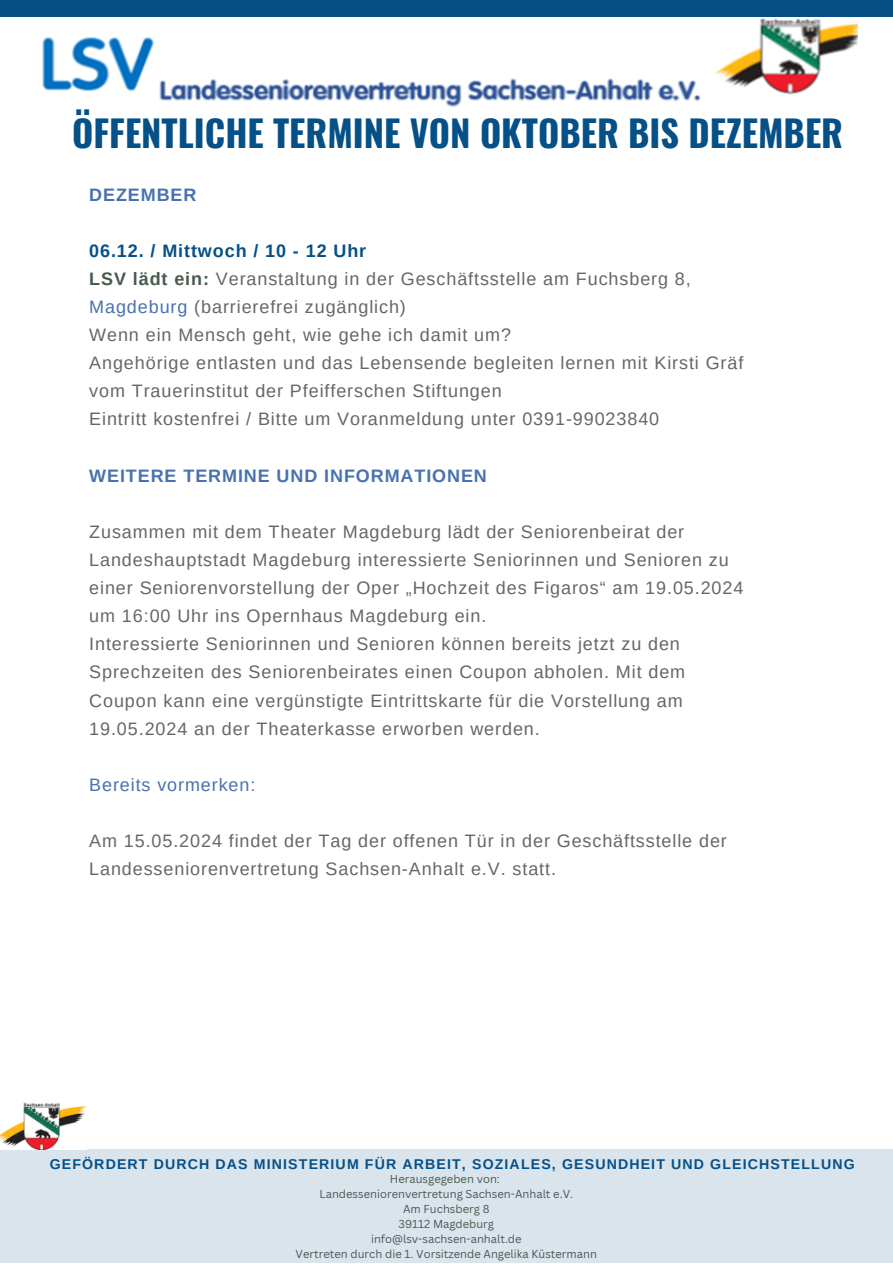
<style>
.page{position:relative;width:893px;height:1264px;background:#fff}
.page>*{position:absolute;margin:0;border:0;box-sizing:border-box;transform-origin:0 0}
.t1{font:700 36.3px "Oswald";color:#055087}
.t2{font:18px/28px "Arimo";letter-spacing:.05em;color:#666}
.t3{font:700 18px "Arimo";letter-spacing:.05em;color:#4871af}
.t4{font:700 18px "Arimo";letter-spacing:.05em;color:#055087}
.t5{font:18px "Arimo";letter-spacing:.05em;color:#4871af}
.t6{font:700 14.1px "Arimo";letter-spacing:.08em;color:#055087}
.t7{font:11.25px "Canva Sans";color:#485a4e}
.s1{font-weight:700;color:#485a4e}
.s2{color:#4871af}
</style>
<div class="page">
<div style="left:0;top:1149px;width:892px;height:113px;background:#d9e4ed"></div>
<div style="left:0;top:0;width:892px;height:17px;background:#055087"></div>
<img style="left:42px;top:18px;width:815px;height:89px">
<img style="left:0;top:1102px;width:87px;height:47px">
<p class="t1" style="left:72px;top:104px;width:772px">ÖFFENTLICHE TERMINE VON OKTOBER BIS DEZEMBER</p>
<p class="t3" style="left:89px;top:184px;width:109px">DEZEMBER</p>
<p class="t4" style="left:89px;top:240px;width:278px">06.12. / Mittwoch / 10 - 12 Uhr</p>
<p class="t2" style="left:89px;top:264px;width:603px"><span class="s1">LSV lädt ein:</span> Veranstaltung in der Geschäftsstelle am Fuchsberg 8,<br><span class="s2">Magdeburg</span> (barrierefrei zugänglich)</p>
<p class="t2" style="left:89px;top:321px;width:423px">Wenn ein Mensch geht, wie gehe ich damit um?</p>
<p class="t2" style="left:89px;top:349px;width:655px">Angehörige entlasten und das Lebensende begleiten lernen mit Kirsti Gräf vom Trauerinstitut der Pfeifferschen Stiftungen</p>
<p class="t2" style="left:89px;top:405px;width:571px">Eintritt kostenfrei / Bitte um Voranmeldung unter 0391-99023840</p>
<p class="t3" style="left:89px;top:465px;width:399px">WEITERE TERMINE UND INFORMATIONEN</p>
<p class="t2" style="left:89px;top:517px;width:655px">Zusammen mit dem Theater Magdeburg lädt der Seniorenbeirat der Landeshauptstadt Magdeburg interessierte Seniorinnen und Senioren zu einer Seniorenvorstellung der Oper „Hochzeit des Figaros“ am 19.05.2024 um 16:00 Uhr ins Opernhaus Magdeburg ein.</p>
<p class="t2" style="left:89px;top:630px;width:597px">Interessierte Seniorinnen und Senioren können bereits jetzt zu den Sprechzeiten des Seniorenbeirates einen Coupon abholen. Mit dem Coupon kann eine vergünstigte Eintrittskarte für die Vorstellung am 19.05.2024 an der Theaterkasse erworben werden.</p>
<p class="t5" style="left:89px;top:774px;width:168px">Bereits vormerken:</p>
<p class="t2" style="left:89px;top:826px;width:639px">Am 15.05.2024 findet der Tag der offenen Tür in der Geschäftsstelle der<br>Landesseniorenvertretung Sachsen-Anhalt e.V. statt.</p>
<p class="t6" style="left:50px;top:1156px;width:806px">GEFÖRDERT DURCH DAS MINISTERIUM FÜR ARBEIT, SOZIALES, GESUNDHEIT UND GLEICHSTELLUNG</p>
<p class="t7" style="left:390px;top:1171px;width:111px">Herausgegeben von:</p>
<p class="t7" style="left:319px;top:1186px;width:255px">Landesseniorenvertretung Sachsen-Anhalt e.V.</p>
<p class="t7" style="left:403px;top:1200px;width:88px">Am Fuchsberg 8</p>
<p class="t7" style="left:398px;top:1215px;width:97px">39112 Magdeburg</p>
<p class="t7" style="left:371px;top:1230px;width:152px">info@lsv-sachsen-anhalt.de</p>
<p class="t7" style="left:295px;top:1245px;width:303px">Vertreten durch die 1. Vorsitzende Angelika Küstermann</p>
</div>
